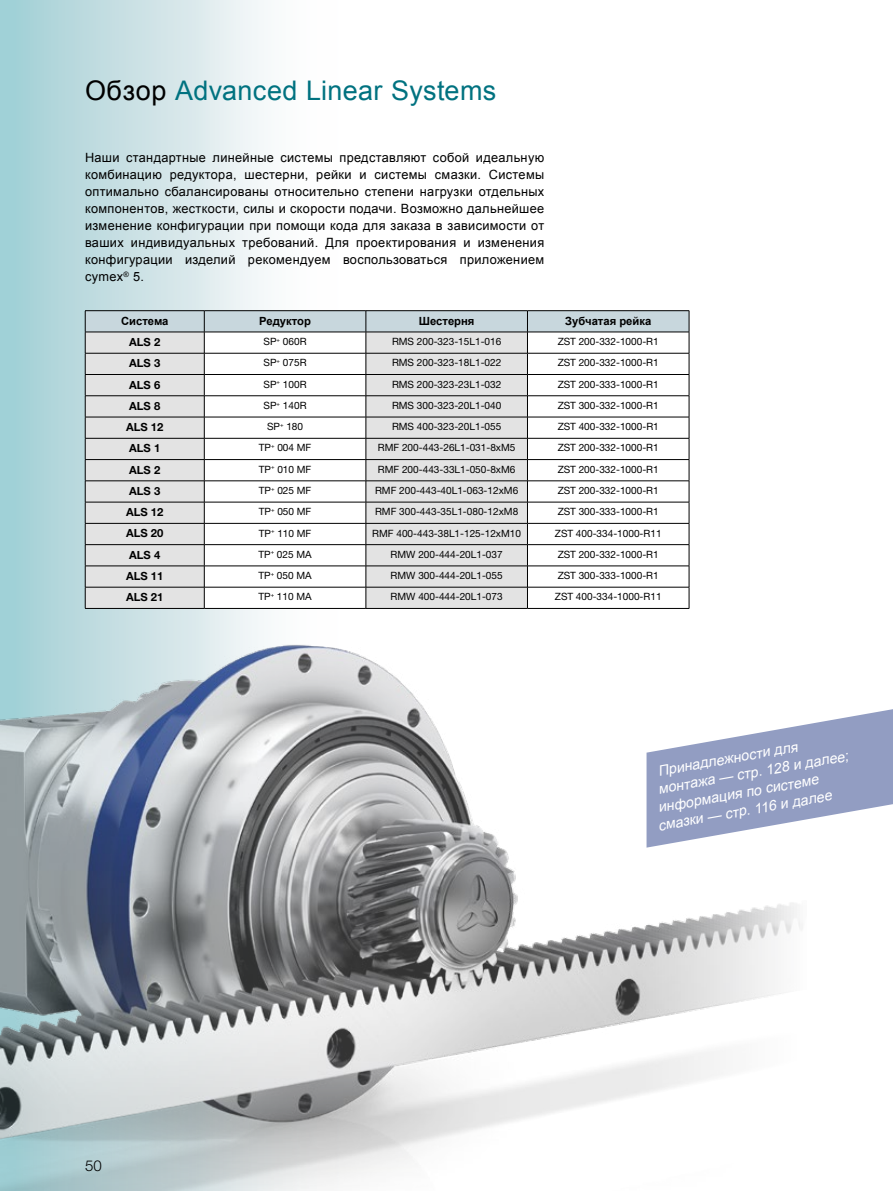
<style>
.page{position:relative;width:893px;height:1191px;background:#fff}
.page>*{position:absolute;margin:0;border:0;box-sizing:border-box;transform-origin:0 0}
.t1{font:27px "Arial";letter-spacing:.01em;color:#007280}
.t2{font:300 15px "Helvetica Neue LT Std";color:#000}
.t3{font:italic 14.25px "Arial";color:#fff}
.t4{font:12.75px/17px "Arial";letter-spacing:.025em;color:#000;text-align:justify}
.t5{font:700 11.25px "Helvetica Neue LTW1 G";color:#000}
.t6{font:700 11.25px "Arial";color:#000}
.t7{font:10.05px "Helvetica Neue LTW1 G";color:#000}
.s1{color:#000}
</style>
<div class="page">
<div style="left:0;top:0;width:344px;height:1191px;background:linear-gradient(to right,#a1cdd3,#fff)"></div>
<img style="left:0;top:527px;width:803px;height:664px">
<hr style="left:85px;top:310px;width:119px;height:1px;background:#000">
<hr style="left:204px;top:310px;width:162px;height:1px;background:#000">
<hr style="left:366px;top:310px;width:161px;height:1px;background:#000">
<hr style="left:527px;top:310px;width:162px;height:1px;background:#000">
<svg style="left:85px;top:311px;width:605px;height:297px"></svg>
<hr style="left:85px;top:608px;width:119px;height:1px;background:#000">
<hr style="left:204px;top:608px;width:162px;height:1px;background:#000">
<hr style="left:366px;top:608px;width:161px;height:1px;background:#000">
<hr style="left:527px;top:608px;width:162px;height:1px;background:#000">
<svg style="left:646px;top:709px;width:247px;height:138px"></svg>
<h1 class="t1" style="left:85px;top:73px;width:413px"><span class="s1">Обзор</span> Advanced Linear Systems</h1>
<p class="t4" style="left:85px;top:149px;width:461px">Наши стандартные линейные системы представляют собой идеальную комбинацию редуктора, шестерни, рейки и системы смазки. Системы оптимально сбалансированы относительно степени нагрузки отдельных компонентов, жесткости, силы и скорости подачи. Возможно дальнейшее изменение конфигурации при помощи кода для заказа в зависимости от ваших индивидуальных требований. Для проектирования и изменения конфигурации изделий рекомендуем воспользоваться приложением cymex<sup>®</sup> 5.</p>
<p class="t6" style="left:121px;top:313px;width:49px">Система</p>
<p class="t6" style="left:259px;top:313px;width:53px">Редуктор</p>
<p class="t6" style="left:419px;top:313px;width:57px">Шестерня</p>
<p class="t6" style="left:565px;top:313px;width:88px">Зубчатая рейка</p>
<p class="t5" style="left:129px;top:335px;width:33px">ALS 2</p>
<p class="t7" style="left:264px;top:335px;width:44px">SP<sup>+</sup> 060R</p>
<p class="t7" style="left:392px;top:335px;width:111px">RMS 200-323-15L1-016</p>
<p class="t7" style="left:558px;top:335px;width:103px">ZST 200-332-1000-R1</p>
<p class="t5" style="left:129px;top:356px;width:33px">ALS 3</p>
<p class="t7" style="left:264px;top:356px;width:44px">SP<sup>+</sup> 075R</p>
<p class="t7" style="left:392px;top:356px;width:111px">RMS 200-323-18L1-022</p>
<p class="t7" style="left:558px;top:356px;width:103px">ZST 200-332-1000-R1</p>
<p class="t5" style="left:129px;top:377px;width:33px">ALS 6</p>
<p class="t7" style="left:264px;top:378px;width:44px">SP<sup>+</sup> 100R</p>
<p class="t7" style="left:392px;top:378px;width:111px">RMS 200-323-23L1-032</p>
<p class="t7" style="left:558px;top:378px;width:103px">ZST 200-333-1000-R1</p>
<p class="t5" style="left:129px;top:399px;width:33px">ALS 8</p>
<p class="t7" style="left:264px;top:399px;width:44px">SP<sup>+</sup> 140R</p>
<p class="t7" style="left:392px;top:399px;width:111px">RMS 300-323-20L1-040</p>
<p class="t7" style="left:558px;top:399px;width:103px">ZST 300-332-1000-R1</p>
<p class="t5" style="left:126px;top:420px;width:39px">ALS 12</p>
<p class="t7" style="left:267px;top:420px;width:38px">SP<sup>+</sup> 180</p>
<p class="t7" style="left:392px;top:420px;width:111px">RMS 400-323-20L1-055</p>
<p class="t7" style="left:558px;top:420px;width:103px">ZST 400-332-1000-R1</p>
<p class="t5" style="left:129px;top:441px;width:33px">ALS 1</p>
<p class="t7" style="left:259px;top:442px;width:54px">TP<sup>+</sup> 004 MF</p>
<p class="t7" style="left:378px;top:442px;width:139px">RMF 200-443-26L1-031-8xM5</p>
<p class="t7" style="left:558px;top:442px;width:103px">ZST 200-332-1000-R1</p>
<p class="t5" style="left:129px;top:462px;width:33px">ALS 2</p>
<p class="t7" style="left:259px;top:463px;width:54px">TP<sup>+</sup> 010 MF</p>
<p class="t7" style="left:378px;top:463px;width:139px">RMF 200-443-33L1-050-8xM6</p>
<p class="t7" style="left:558px;top:463px;width:103px">ZST 200-332-1000-R1</p>
<p class="t5" style="left:129px;top:484px;width:33px">ALS 3</p>
<p class="t7" style="left:259px;top:484px;width:54px">TP<sup>+</sup> 025 MF</p>
<p class="t7" style="left:375px;top:484px;width:145px">RMF 200-443-40L1-063-12xM6</p>
<p class="t7" style="left:558px;top:484px;width:103px">ZST 200-332-1000-R1</p>
<p class="t5" style="left:126px;top:505px;width:39px">ALS 12</p>
<p class="t7" style="left:259px;top:505px;width:54px">TP<sup>+</sup> 050 MF</p>
<p class="t7" style="left:375px;top:505px;width:145px">RMF 300-443-35L1-080-12xM8</p>
<p class="t7" style="left:558px;top:505px;width:103px">ZST 300-333-1000-R1</p>
<p class="t5" style="left:126px;top:526px;width:39px">ALS 20</p>
<p class="t7" style="left:259px;top:527px;width:54px">TP<sup>+</sup> 110 MF</p>
<p class="t7" style="left:372px;top:527px;width:150px">RMF 400-443-38L1-125-12xM10</p>
<p class="t7" style="left:555px;top:527px;width:108px">ZST 400-334-1000-R11</p>
<p class="t5" style="left:129px;top:548px;width:33px">ALS 4</p>
<p class="t7" style="left:258px;top:548px;width:55px">TP<sup>+</sup> 025 MA</p>
<p class="t7" style="left:391px;top:548px;width:114px">RMW 200-444-20L1-037</p>
<p class="t7" style="left:558px;top:548px;width:103px">ZST 200-332-1000-R1</p>
<p class="t5" style="left:126px;top:569px;width:39px">ALS 11</p>
<p class="t7" style="left:258px;top:569px;width:55px">TP<sup>+</sup> 050 MA</p>
<p class="t7" style="left:391px;top:569px;width:114px">RMW 300-444-20L1-055</p>
<p class="t7" style="left:558px;top:569px;width:103px">ZST 300-333-1000-R1</p>
<p class="t5" style="left:126px;top:590px;width:39px">ALS 21</p>
<p class="t7" style="left:258px;top:590px;width:55px">TP<sup>+</sup> 110 MA</p>
<p class="t7" style="left:391px;top:590px;width:114px">RMW 400-444-20L1-073</p>
<p class="t7" style="left:555px;top:590px;width:108px">ZST 400-334-1000-R11</p>
<h2 class="t2" style="left:85px;top:1156px;width:18px">50</h2>
<h3 class="t3" style="left:657px;top:761px;width:143px;rotate:-10deg">Принадлежности для</h3>
<h3 class="t3" style="left:657px;top:780px;width:195px;rotate:-10deg">монтажа — стр. 128 и далее;</h3>
<h3 class="t3" style="left:657px;top:798px;width:164px;rotate:-10deg">информация по системе</h3>
<h3 class="t3" style="left:657px;top:816px;width:178px;rotate:-10deg">смазки — стр. 116 и далее</h3>
</div>
